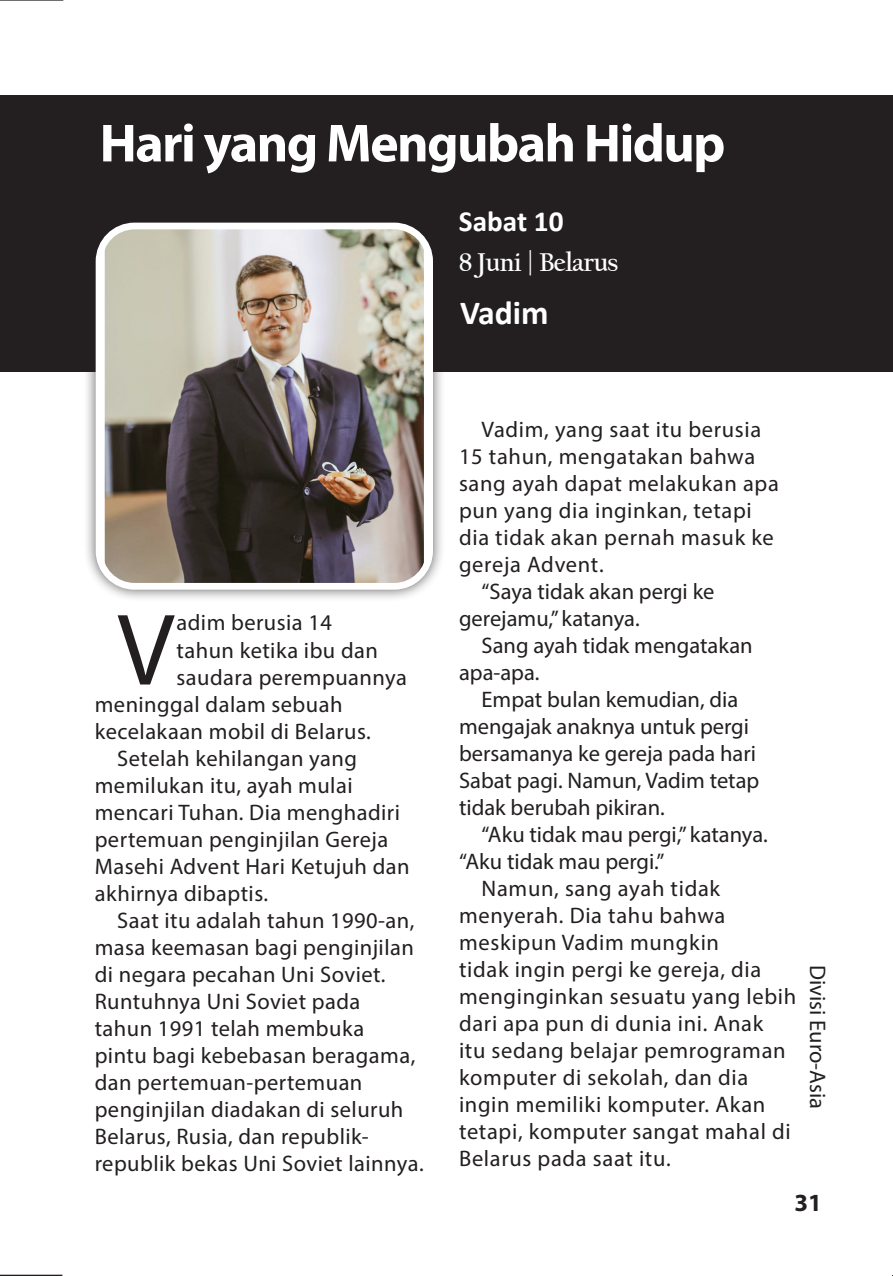
<style>
.page{position:relative;width:893px;height:1276px;background:#fff}
.page>*{position:absolute;margin:0;border:0;box-sizing:border-box;transform-origin:0 0}
.Nas{font:102.6px "Myriad Pro";color:#231f20}
.Huruf{font:700 54px "Myriad Pro";letter-spacing:-.03em;color:#fff}
.Huruf-2{font:700 33.75px "Calibri";color:#fff}
.Huruf-3{font:700 29.25px "Calibri";color:#fff}
.Huruf-4{font:700 27px "Californian FB";letter-spacing:-.02em;color:#fff}
.t1{font:700 24.75px "Myriad Pro";color:#231f20}
.Nas-2{font:22.5px/27px "Myriad Pro";letter-spacing:.02em;color:#231f20}
.Nas-3{font:22.5px/27px "Myriad Pro";color:#231f20}
</style>
<div class="page">
<svg style="left:0;top:1274px;width:62px;height:2px"></svg>
<svg style="left:0;top:0;width:63px;height:1px"></svg>
<div style="left:0;top:96px;width:893px;height:276px;background:#231f20"></div>
<div style="left:83px;top:210px;width:363px;height:392px;background:#231f20;opacity:.75"></div>
<img style="left:105px;top:226px;width:319px;height:360px">
<div style="left:96px;top:223px;width:337px;height:366px;border:7px solid #fff;border-radius:35px"></div>
<p class="Huruf" style="left:100px;top:108px;width:627px">Hari yang Mengubah Hidup</p>
<p class="Huruf-3" style="left:459px;top:201px;width:106px">Sabat 10</p>
<p class="Huruf-4" style="left:459px;top:247px;width:161px">8 Juni | Belarus</p>
<p class="Huruf-2" style="left:460px;top:289px;width:90px">Vadim</p>
<p class="Nas" style="left:117px;top:587px;width:59px">V</p>
<p class="Nas-2" style="left:177px;top:609px;width:157px">adim berusia 14</p>
<p class="Nas-2" style="left:177px;top:636px;width:203px">tahun ketika ibu dan</p>
<p class="Nas-2" style="left:177px;top:663px;width:232px">saudara perempuannya</p>
<p class="Nas-2" style="left:95px;top:690px;width:249px">meninggal dalam sebuah</p>
<p class="Nas-2" style="left:95px;top:717px;width:278px">kecelakaan mobil di Belarus.</p>
<p class="Nas-2" style="left:95px;top:744px;width:316px;text-indent:22px">Setelah kehilangan yang memilukan itu, ayah mulai mencari Tuhan. Dia menghadiri pertemuan penginjilan Gereja<br>Masehi Advent Hari Ketujuh dan akhirnya dibaptis.</p>
<p class="Nas-2" style="left:95px;top:906px;width:330px;text-indent:22px">Saat itu adalah tahun 1990-an, masa keemasan bagi penginjilan di negara pecahan Uni Soviet.<br>Runtuhnya Uni Soviet pada<br>tahun 1991 telah membuka<br>pintu bagi kebebasan beragama, dan pertemuan-pertemuan penginjilan diadakan di seluruh<br>Belarus, Rusia, dan republik&shy;republik bekas Uni Soviet lainnya.</p>
<p class="Nas-2" style="left:459px;top:415px;width:321px;text-indent:22px">Vadim, yang saat itu berusia<br>15 tahun, mengatakan bahwa sang ayah dapat melakukan apa pun yang dia inginkan, tetapi dia tidak akan pernah masuk ke gereja Advent.</p>
<p class="Nas-3" style="left:459px;top:577px;width:257px;text-indent:22px">“Saya tidak akan pergi ke gerejamu,” katanya.</p>
<p class="Nas-3" style="left:459px;top:631px;width:295px;text-indent:22px">Sang ayah tidak mengatakan apa-apa.</p>
<p class="Nas-3" style="left:459px;top:685px;width:302px;text-indent:22px">Empat bulan kemudian, dia mengajak anaknya untuk pergi bersamanya ke gereja pada hari<br>Sabat pagi. Namun, Vadim tetap tidak berubah pikiran.</p>
<p class="Nas-3" style="left:459px;top:820px;width:310px;text-indent:22px">“Aku tidak mau pergi,” katanya. “Aku tidak mau pergi.”</p>
<p class="Nas-2" style="left:459px;top:874px;width:339px;text-indent:22px">Namun, sang ayah tidak menyerah. Dia tahu bahwa meskipun Vadim mungkin<br>tidak ingin pergi ke gereja, dia menginginkan sesuatu yang lebih dari apa pun di dunia ini. Anak<br>itu sedang belajar pemrograman komputer di sekolah, dan dia ingin memiliki komputer. Akan tetapi, komputer sangat mahal di<br>Belarus pada saat itu.</p>
<p class="Nas-3" style="left:831px;top:965px;width:145px;rotate:90deg">Divisi Euro-Asia</p>
<p class="t1" style="left:794px;top:1186px;width:29px">31</p>
</div>
